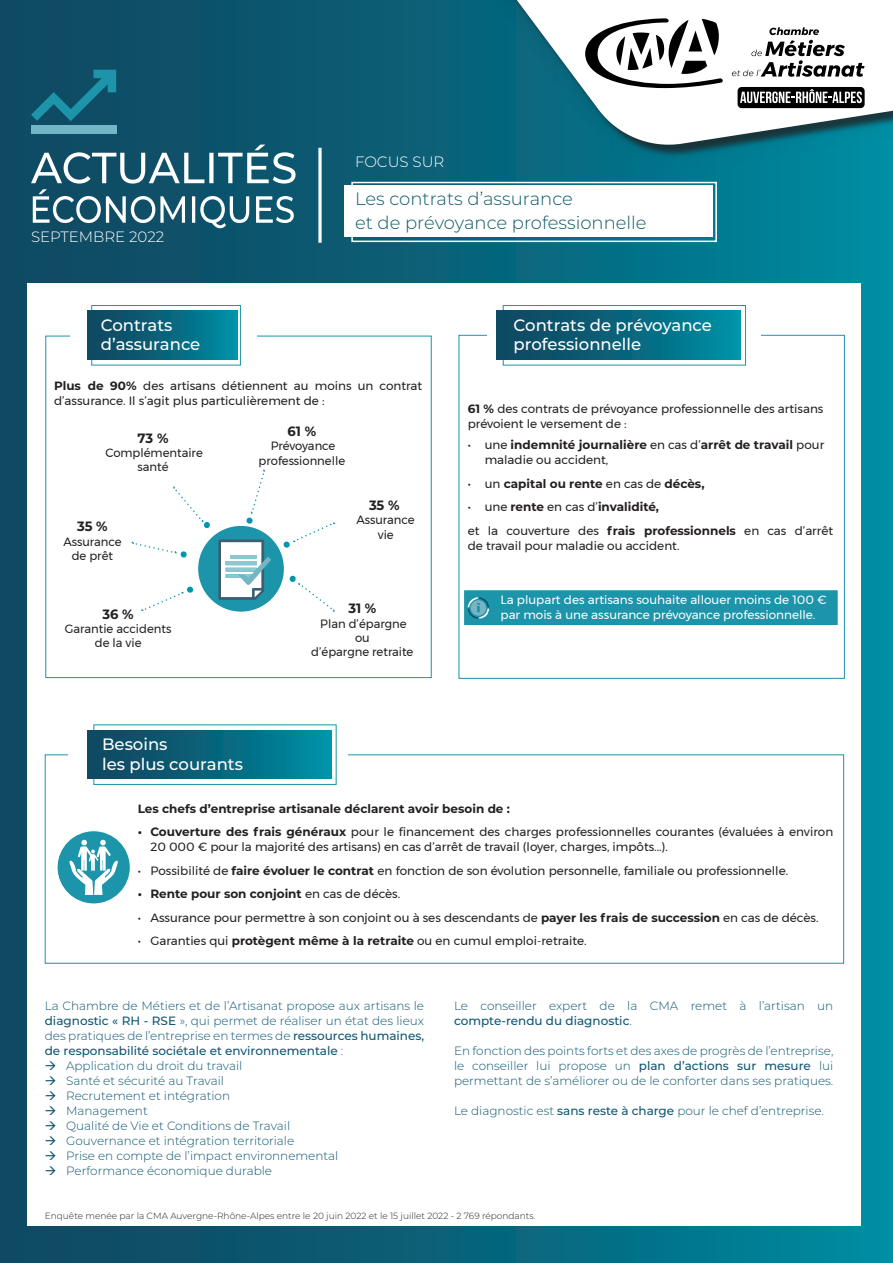
<style>
.page{position:relative;width:893px;height:1263px;background:#fff}
.page>*{position:absolute;margin:0;border:0;box-sizing:border-box;transform-origin:0 0}
.t1{font:300 18px/24px "Montserrat";color:#0f5965}
.t2{font:500 16.5px/19.8px "Montserrat";color:#fff}
.t3{font:300 15px "Montserrat";color:#fff}
.t4{font:700 13.5px "Montserrat";letter-spacing:-.005em;color:#231f20}
.t5{font:12px/14.4px "Montserrat";color:#231f20;text-align:center}
.t6{font:300 12px/15px "Montserrat";color:#0f5673}
.t7{font:700 12px/15px "Montserrat";color:#231f20}
.t8{font:12px/15px "Montserrat";color:#fff}
.t9{font:500 12px "Montserrat";color:#0f5673}
.t10{font:300 9px "Montserrat";color:#231f20}
.s1{font-weight:700}
.s2{font-weight:400}
.s3{font-weight:500}
.s4{font-weight:300}
</style>
<div class="page">
<div style="left:0;top:0;width:893px;height:1263px;background:linear-gradient(to right,#11435c,#00889e)"></div>
<div style="left:440px;top:0;width:453px;height:177px;background:#231f20;opacity:.75"></div>
<img style="left:433px;top:0;width:460px;height:173px">
<svg style="left:517px;top:0;width:376px;height:149px"></svg>
<div style="left:738px;top:87px;width:127px;height:21px;background:#000;border-radius:4px"></div>
<svg style="left:740px;top:89px;width:122px;height:14px"></svg>
<svg style="left:732px;top:27px;width:132px;height:50px"></svg>
<svg style="left:585px;top:18px;width:138px;height:70px"></svg>
<svg style="left:31px;top:145px;width:265px;height:83px"></svg>
<svg style="left:318px;top:148px;width:4px;height:95px"></svg>
<div style="left:344px;top:186px;width:369px;height:51px;background:#fff"></div>
<div style="left:27px;top:284px;width:834px;height:942px;background:#fff"></div>
<div style="left:351px;top:182px;width:366px;height:60px;border:2px solid #fff"></div>
<svg style="left:31px;top:70px;width:85px;height:51px;background:#125f77"></svg>
<div style="left:31px;top:125px;width:85px;height:9px;background:#72b7c7"></div>
<div style="left:93px;top:724px;width:244px;height:61px;background:#fff;border:1px solid #1c94a9"></div>
<div style="left:88px;top:730px;width:243px;height:48px;background:linear-gradient(to right,#11415a,#008da3)"></div>
<svg style="left:503px;top:305px;width:243px;height:60px"></svg>
<div style="left:497px;top:311px;width:244px;height:48px;background:linear-gradient(to right,#11415a,#008da3)"></div>
<svg style="left:246px;top:470px;width:19px;height:54px"></svg>
<svg style="left:132px;top:486px;width:78px;height:72px"></svg>
<svg style="left:283px;top:522px;width:52px;height:26px"></svg>
<svg style="left:91px;top:305px;width:150px;height:60px"></svg>
<div style="left:88px;top:311px;width:150px;height:48px;background:linear-gradient(to right,#11415a,#008da2)"></div>
<svg style="left:142px;top:586px;width:52px;height:25px"></svg>
<svg style="left:289px;top:575px;width:7px;height:7px"></svg>
<svg style="left:299px;top:582px;width:36px;height:30px"></svg>
<div style="left:198px;top:525px;width:87px;height:87px;background:#1c94a9;border-radius:50%"></div>
<svg style="left:218px;top:539px;width:53px;height:61px;background:#a2c7cf"></svg>
<div style="left:57px;top:831px;width:73px;height:73px;background:#1c94a9;border-radius:50%"></div>
<div style="left:56px;top:830px;width:75px;height:74px;border:1px solid #fff;border-radius:50%"></div>
<svg style="left:69px;top:840px;width:49px;height:55px"></svg>
<div style="left:463px;top:589px;width:376px;height:37px;background:#1c94a9;border:1px solid #fff"></div>
<svg style="left:468px;top:597px;width:21px;height:22px"></svg>
<p class="t3" style="left:31px;top:226px;width:135px">SEPTEMBRE 2022</p>
<h2 class="t2" style="left:101px;top:314px;width:101px">Contrats d’assurance</h2>
<p class="t3" style="left:355px;top:151px;width:91px">FOCUS SUR</p>
<h1 class="t1" style="left:355px;top:186px;width:293px">Les contrats d’assurance<br>et de prévoyance professionnelle</h1>
<h2 class="t2" style="left:514px;top:314px;width:200px">Contrats de prévoyance professionnelle</h2>
<p class="t5" style="left:54px;top:378px;width:370px;line-height:15px;text-align:left"><span class="s1">Plus de 90%</span> des artisans détiennent au moins un contrat d’assurance. Il s’agit plus particulièrement de :</p>
<p class="t4" style="left:138px;top:428px;width:32px">73 %</p>
<p class="t5" style="left:105px;top:445px;width:99px">Complémentaire santé</p>
<p class="t4" style="left:77px;top:517px;width:32px">35 %</p>
<p class="t5" style="left:63px;top:534px;width:60px">Assurance de prêt</p>
<p class="t4" style="left:103px;top:604px;width:33px">36 %</p>
<p class="t5" style="left:65px;top:621px;width:108px">Garantie accidents de la vie</p>
<p class="t4" style="left:288px;top:421px;width:30px">61 %</p>
<p class="t5" style="left:259px;top:439px;width:88px">Prévoyance professionnelle</p>
<p class="t4" style="left:369px;top:495px;width:32px">35 %</p>
<p class="t5" style="left:356px;top:513px;width:60px">Assurance vie</p>
<p class="t4" style="left:348px;top:599px;width:29px">31 %</p>
<p class="t5" style="left:311px;top:616px;width:104px">Plan d’épargne ou<br>d’épargne retraite</p>
<h2 class="t2" style="left:102px;top:733px;width:142px">Besoins<br>les plus courants</h2>
<p class="t5" style="left:468px;top:401px;width:357px;line-height:15px;text-align:left"><span class="s1">61 %</span> des contrats de prévoyance professionnelle des artisans prévoient le versement de :</p>
<p class="t7" style="left:485px;top:437px;width:341px;text-indent:-17px"><span class="s2">• une</span> indemnité journalière <span class="s2">en cas d’</span>arrêt de travail <span class="s2">pour maladie ou accident,</span></p>
<p class="t7" style="left:468px;top:475px;width:238px"><span class="s2">• un</span> capital ou rente <span class="s2">en cas de</span> décès,</p>
<p class="t5" style="left:468px;top:495px;width:367px;line-height:23.5px;text-align:left">• une <span class="s1">rente</span> en cas d’<span class="s1">invalidité,<br></span>et la couverture des <span class="s1">frais professionnels</span> en cas d’arrêt</p>
<p class="t5" style="left:468px;top:538px;width:213px">de travail pour maladie ou accident.</p>
<p class="t8" style="left:500px;top:592px;width:327px">La plupart des artisans souhaite allouer moins de 100 € par mois à une assurance prévoyance professionnelle.</p>
<p class="t7" style="left:138px;top:800px;width:374px">Les chefs d’entreprise artisanale déclarent avoir besoin de :</p>
<p class="t5" style="left:150px;top:824px;width:684px;line-height:15px;text-align:left;text-indent:-13px"><span class="s1">• Couverture des frais généraux</span> pour le financement des charges professionnelles courantes (évaluées à environ<br>20 000 € pour la majorité des artisans) en cas d’arrêt de travail (loyer, charges, impôts...).</p>
<p class="t5" style="left:138px;top:863px;width:652px">• Possibilité de <span class="s1">faire évoluer le contrat</span> en fonction de son évolution personnelle, familiale ou professionnelle.</p>
<p class="t7" style="left:138px;top:886px;width:264px">• Rente pour son conjoint <span class="s2">en cas de décès.</span></p>
<p class="t5" style="left:138px;top:910px;width:682px">• Assurance pour permettre à son conjoint ou à ses descendants de <span class="s1">payer les frais de succession</span> en cas de décès.</p>
<p class="t5" style="left:138px;top:933px;width:450px">• Garanties qui <span class="s1">protègent même à la retraite</span> ou en cumul emploi-retraite.</p>
<p class="t6" style="left:45px;top:998px;width:381px">La Chambre de Métiers et de l’Artisanat propose aux artisans le</p>
<p class="t6" style="left:45px;top:1013px;width:381px"><span class="s3">diagnostic « RH - RSE</span> », qui permet de réaliser un état des lieux</p>
<p class="t6" style="left:45px;top:1028px;width:381px">des pratiques de l’entreprise en termes de <span class="s3">ressources humaines,</span></p>
<p class="t9" style="left:45px;top:1042px;width:300px">de responsabilité sociétale et environnementale <span class="s4">:</span></p>
<p class="t6" style="left:66px;top:1058px;width:178px">Application du droit du travail</p>
<p class="t6" style="left:66px;top:1073px;width:159px">Santé et sécurité au Travail</p>
<p class="t6" style="left:66px;top:1088px;width:165px">Recrutement et intégration</p>
<p class="t6" style="left:66px;top:1103px;width:83px">Management</p>
<p class="t6" style="left:66px;top:1118px;width:226px">Qualité de Vie et Conditions de Travail</p>
<p class="t6" style="left:66px;top:1133px;width:230px">Gouvernance et intégration territoriale</p>
<p class="t6" style="left:66px;top:1148px;width:274px">Prise en compte de l’impact environnemental</p>
<p class="t6" style="left:66px;top:1163px;width:207px">Performance économique durable</p>
<p class="t6" style="left:454px;top:998px;width:381px">Le conseiller expert de la CMA remet à l’artisan un <span class="s3">compte-rendu du diagnostic</span>.</p>
<p class="t6" style="left:454px;top:1043px;width:381px;text-align:justify">En fonction des points forts et des axes de progrès de l’entreprise, le conseiller lui propose un <span class="s3">plan d’actions sur mesure</span> lui permettant de s’améliorer ou de le conforter dans ses pratiques.</p>
<p class="t6" style="left:454px;top:1103px;width:371px">Le diagnostic est <span class="s3">sans reste à charge</span> pour le chef d’entreprise.</p>
<p class="t10" style="left:45px;top:1210px;width:492px">Enquête menée par la CMA Auvergne-Rhône-Alpes entre le 20 juin 2022 et le 15 juillet 2022 - 2 769 répondants.</p>
</div>
